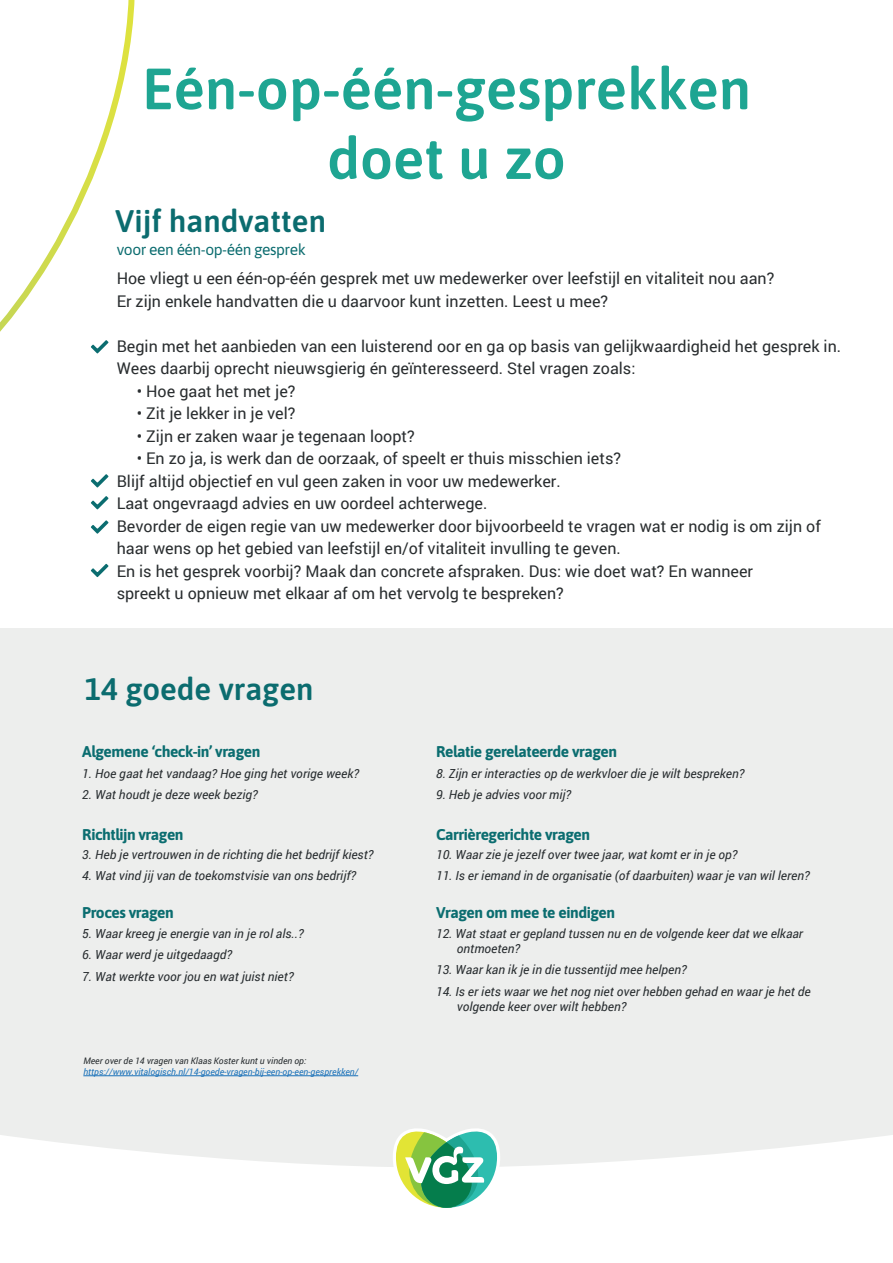
<style>
.page{position:relative;width:893px;height:1263px;background:#fff}
.page>*{position:absolute;margin:0;border:0;box-sizing:border-box;transform-origin:0 0}
.t1{font:600 58.05px/69.6px "Asap";color:#1ea592;text-align:center}
.t2{font:600 31.2px "Asap";color:#0b6c6f}
.t3{font:16.05px/22.5px "Roboto";color:#292d2f}
.t4{font:700 15.6px "Asap";letter-spacing:-.03em;color:#0b6d70}
.t5{font:15.6px "Asap";letter-spacing:-.03em;color:#0b6c6f}
.t6{font:italic 12.45px/15px "Roboto";color:#282d30}
.t7{font:italic 9px "Roboto";color:#1a71b9}
.t8{font:italic 9px "Roboto";color:#282d30}
</style>
<div class="page">
<div style="left:0;top:628px;width:893px;height:635px;background:#edeeed"></div>
<svg style="left:0;top:0;width:135px;height:578px"></svg>
<svg style="left:0;top:1135px;width:893px;height:128px;background:#fcfcfc"></svg>
<svg style="left:393px;top:1129px;width:107px;height:82px;background:#95cea4"></svg>
<hr style="left:83px;top:1075px;width:275px;height:1px;background:#1a71b9">
<svg style="left:91px;top:340px;width:18px;height:13px"></svg>
<svg style="left:91px;top:474px;width:18px;height:13px"></svg>
<svg style="left:91px;top:496px;width:18px;height:13px"></svg>
<svg style="left:91px;top:520px;width:18px;height:14px"></svg>
<svg style="left:91px;top:564px;width:18px;height:13px"></svg>
<h1 class="t1" style="left:142px;top:51px;width:611px">Eén-op-één-gesprekken doet u zo</h1>
<h2 class="t2" style="left:115px;top:200px;width:212px">Vijf handvatten</h2>
<p class="t5" style="left:117px;top:239px;width:191px">voor een één-op-één gesprek</p>
<p class="t3" style="left:117px;top:266px;width:659px">Hoe vliegt u een één-op-één gesprek met uw medewerker over leefstijl en vitaliteit nou aan?<br>Er zijn enkele handvatten die u daarvoor kunt inzetten. Leest u mee?</p>
<p class="t3" style="left:117px;top:334px;width:726px">Begin met het aanbieden van een luisterend oor en ga op basis van gelijkwaardigheid het gesprek in.<br>Wees daarbij oprecht nieuwsgierig én geïnteresseerd. Stel vragen zoals:</p>
<p class="t3" style="left:137px;top:379px;width:160px">• Hoe gaat het met je?</p>
<p class="t3" style="left:137px;top:401px;width:160px">• Zit je lekker in je vel?</p>
<p class="t3" style="left:137px;top:424px;width:280px">• Zijn er zaken waar je tegenaan loopt?</p>
<p class="t3" style="left:117px;top:446px;width:706px;text-indent:20px">• En zo ja, is werk dan de oorzaak, of speelt er thuis misschien iets?<br>Blijf altijd objectief en vul geen zaken in voor uw medewerker.<br>Laat ongevraagd advies en uw oordeel achterwege.<br>Bevorder de eigen regie van uw medewerker door bijvoorbeeld te vragen wat er nodig is om zijn of haar wens op het gebied van leefstijl en/of vitaliteit invulling te geven.<br>En is het gesprek voorbij? Maak dan concrete afspraken. Dus: wie doet wat? En wanneer<br>spreekt u opnieuw met elkaar af om het vervolg te bespreken?</p>
<h2 class="t2" style="left:85px;top:667px;width:230px">14 goede vragen</h2>
<p class="t4" style="left:82px;top:741px;width:180px">Algemene ‘check-in’ vragen</p>
<p class="t6" style="left:82px;top:765px;width:278px">1. Hoe gaat het vandaag? Hoe ging het vorige week?</p>
<p class="t6" style="left:82px;top:786px;width:177px">2. Wat houdt je deze week bezig?</p>
<p class="t4" style="left:82px;top:824px;width:103px">Richtlijn vragen</p>
<p class="t6" style="left:82px;top:847px;width:293px">3. Heb je vertrouwen in de richting die het bedrijf kiest?</p>
<p class="t6" style="left:82px;top:868px;width:275px">4. Wat vind jij van de toekomstvisie van ons bedrijf?</p>
<p class="t4" style="left:82px;top:902px;width:93px">Proces vragen</p>
<p class="t6" style="left:82px;top:926px;width:223px">5. Waar kreeg je energie van in je rol als..?</p>
<p class="t6" style="left:82px;top:947px;width:151px">6. Waar werd je uitgedaagd?</p>
<p class="t6" style="left:82px;top:969px;width:213px">7. Wat werkte voor jou en wat juist niet?</p>
<p class="t8" style="left:83px;top:1055px;width:224px">Meer over de 14 vragen van Klaas Koster kunt u vinden op:</p>
<p class="t7" style="left:83px;top:1065px;width:276px">https://www.vitalogisch.nl/14-goede-vragen-bij-een-op-een-gesprekken/</p>
<p class="t4" style="left:436px;top:741px;width:183px">Relatie gerelateerde vragen</p>
<p class="t6" style="left:436px;top:765px;width:310px">8. Zijn er interacties op de werkvloer die je wilt bespreken?</p>
<p class="t6" style="left:436px;top:786px;width:137px">9. Heb je advies voor mij?</p>
<p class="t4" style="left:436px;top:824px;width:156px">Carrièregerichte vragen</p>
<p class="t6" style="left:436px;top:847px;width:303px">10. Waar zie je jezelf over twee jaar, wat komt er in je op?</p>
<p class="t6" style="left:436px;top:868px;width:375px">11. Is er iemand in de organisatie (of daarbuiten) waar je van wil leren?</p>
<p class="t4" style="left:436px;top:902px;width:180px">Vragen om mee te eindigen</p>
<p class="t6" style="left:457px;top:926px;width:348px;text-indent:-21px">12. Wat staat er gepland tussen nu en de volgende keer dat we elkaar ontmoeten?</p>
<p class="t6" style="left:436px;top:961px;width:252px">13. Waar kan ik je in die tussentijd mee helpen?</p>
<p class="t6" style="left:457px;top:983px;width:355px;text-indent:-21px">14. Is er iets waar we het nog niet over hebben gehad en waar je het de volgende keer over wilt hebben?</p>
</div>
